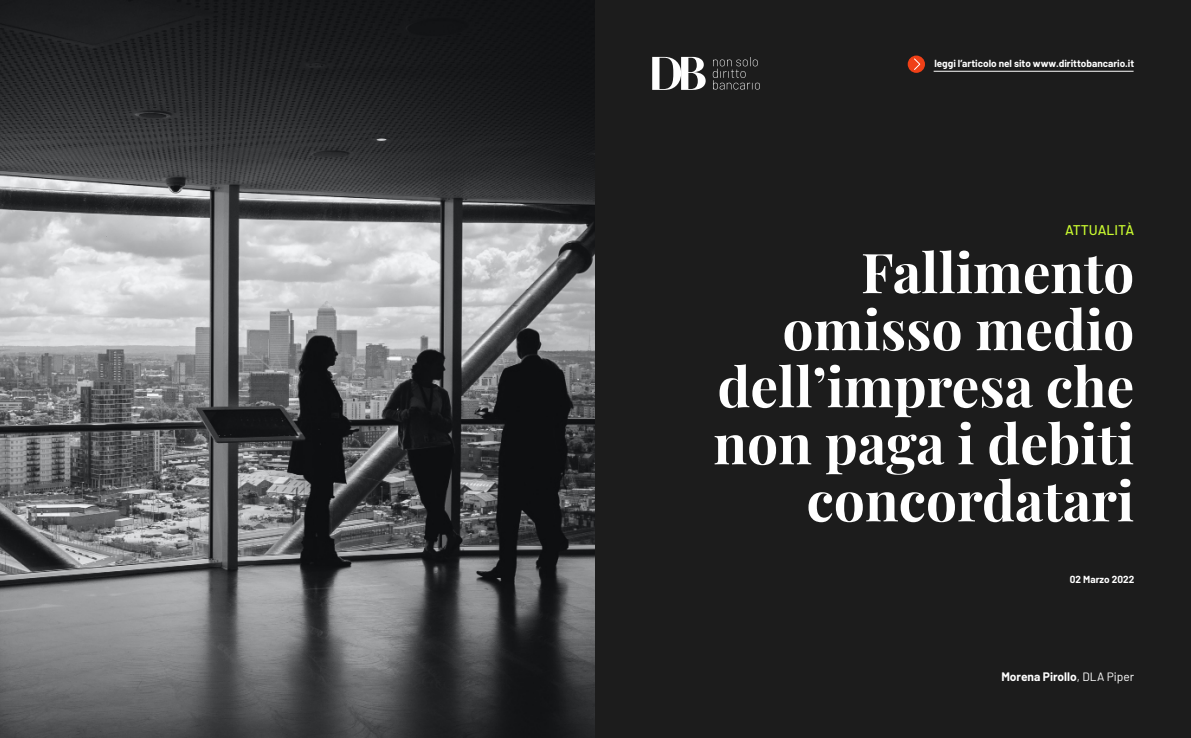
<style>
.page{position:relative;width:1191px;height:738px;background:#fff}
.page>*{position:absolute;margin:0;border:0;box-sizing:border-box;transform-origin:0 0}
.t1{font:700 55px/57px "Playfair Display";color:#fff;text-align:right}
.t2{font:500 14px "Barlow";color:#c9fa30}
.t3{font:700 12px "Barlow";color:#fff}
.t4{font:700 10px "Barlow";color:#fff}
.s1{font-weight:400}
</style>
<div class="page">
<img style="left:0;top:0;width:595px;height:737px">
<div style="left:595px;top:0;width:596px;height:737px;background:#1c1c1c"></div>
<hr style="left:933px;top:71px;width:200px;height:1px;background:#fff">
<svg style="left:907px;top:55px;width:18px;height:18px"></svg>
<svg style="left:913px;top:58px;width:7px;height:12px"></svg>
<svg style="left:713px;top:57px;width:47px;height:32px"></svg>
<svg style="left:652px;top:57px;width:53px;height:33px"></svg>
<p class="t4" style="left:934px;top:56px;width:201px">leggi l’articolo nel sito www.dirittobancario.it</p>
<p class="t2" style="left:1065px;top:220px;width:71px">ATTUALITÀ</p>
<p class="t1" style="left:713px;top:239px;width:422px">Fallimento omisso medio dell’impresa che non paga i debiti concordatari</p>
<p class="t4" style="left:1070px;top:571px;width:66px">02 Marzo 2022</p>
<p class="t3" style="left:1001px;top:667px;width:134px">Morena Pirollo<span class="s1">, DLA Piper</span></p>
</div>
